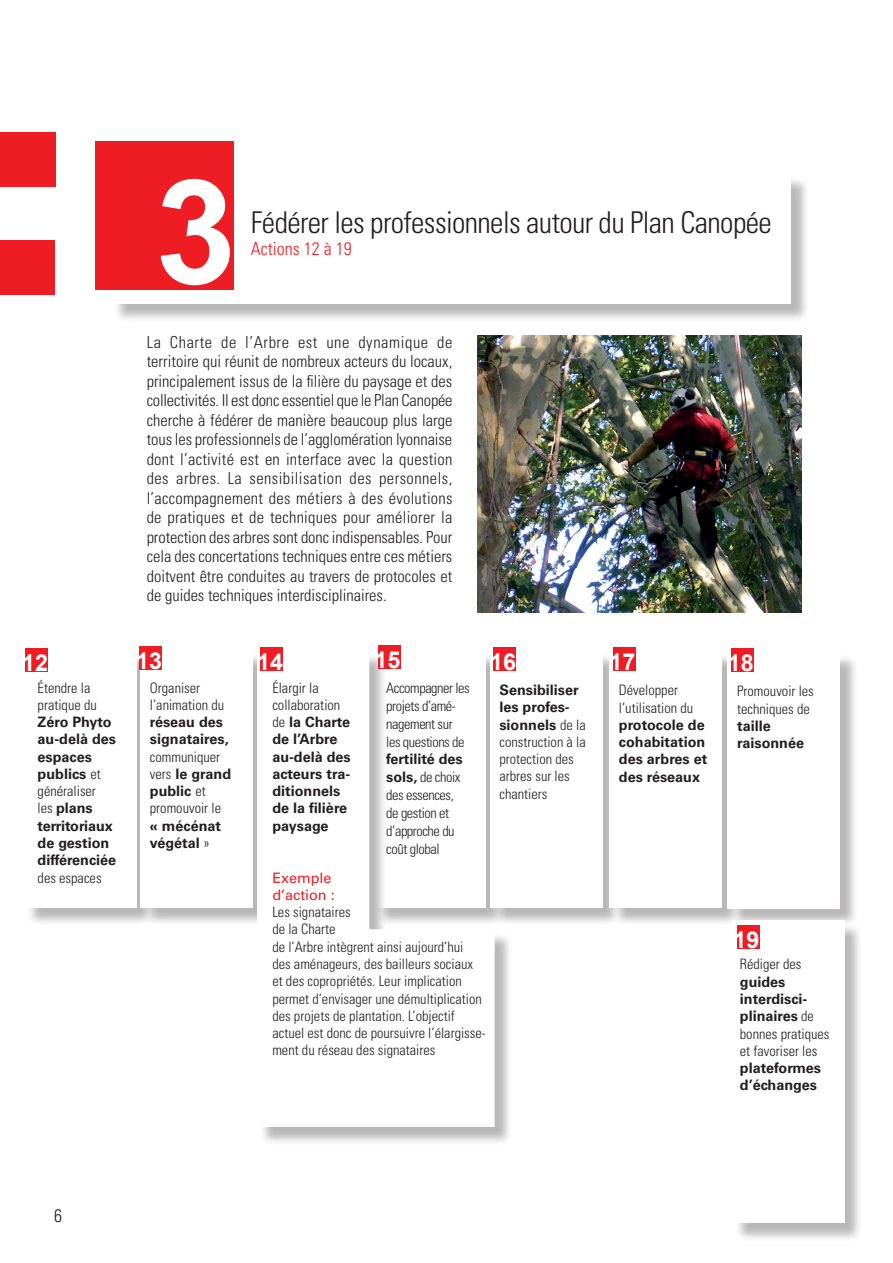
<style>
.page{position:relative;width:893px;height:1263px;background:#fff}
.page>*{position:absolute;margin:0;border:0;box-sizing:border-box;transform-origin:0 0}
.t1{font:700 145.5px "Arial";color:#fff}
.t2{font:300 condensed 30px "Univers LT Std";letter-spacing:-.02em;color:#231f20}
.t3{font:700 23.25px "Arial";color:#fff}
.t4{font:300 condensed 18px "Univers LT Std";color:#ee1d23}
.t5{font:300 condensed 18px "Univers LT Std";color:#231f20}
.t6{font:300 condensed 16.5px/19.5px "Univers LT Std";color:#231f20;text-align:justify}
.t7{font:300 condensed 14.4px/17.2px "Univers LT Std";color:#231f20}
.t8{font:700 14.4px/17.2px "Univers LT Std";color:#231f20}
.t9{font:300 condensed 14.4px/18px "Univers LT Std";letter-spacing:-.03em;color:#231f20}
.t10{font:14.4px/17.2px "Univers LT Std";color:#ee1d23}
.s1{font-weight:300;font-stretch:condensed}
.s2{font-weight:700;font-stretch:normal}
</style>
<div class="page">
<div style="left:0;top:133px;width:55px;height:54px;background:#ee1d23"></div>
<div style="left:0;top:241px;width:54px;height:54px;background:#ee1d23"></div>
<div style="left:113px;top:177px;width:696px;height:146px;background:#231f20;opacity:.32"></div>
<div style="left:111px;top:174px;width:680px;height:130px;background:#fff"></div>
<div style="left:26px;top:653px;width:129px;height:273px;background:#231f20;opacity:.32"></div>
<div style="left:24px;top:651px;width:112px;height:256px;background:#fff"></div>
<div style="left:143px;top:653px;width:128px;height:273px;background:#231f20;opacity:.32"></div>
<div style="left:141px;top:651px;width:112px;height:256px;background:#fff"></div>
<div style="left:492px;top:653px;width:129px;height:273px;background:#231f20;opacity:.32"></div>
<div style="left:490px;top:651px;width:112px;height:256px;background:#fff"></div>
<div style="left:612px;top:653px;width:128px;height:273px;background:#231f20;opacity:.32"></div>
<div style="left:610px;top:651px;width:112px;height:257px;background:#fff"></div>
<div style="left:730px;top:654px;width:128px;height:273px;background:#231f20;opacity:.32"></div>
<div style="left:728px;top:652px;width:112px;height:257px;background:#fff"></div>
<div style="left:734px;top:923px;width:129px;height:319px;background:#231f20;opacity:.32"></div>
<div style="left:732px;top:921px;width:112px;height:302px;background:#fff"></div>
<div style="left:259px;top:653px;width:255px;height:492px;background:#231f20;opacity:.32"></div>
<svg style="left:257px;top:651px;width:238px;height:476px"></svg>
<div style="left:96px;top:141px;width:138px;height:149px;background:#ee1d23"></div>
<div style="left:26px;top:648px;width:22px;height:24px;background:#ee1d23"></div>
<div style="left:140px;top:646px;width:22px;height:24px;background:#ee1d23"></div>
<div style="left:261px;top:647px;width:22px;height:24px;background:#ee1d23"></div>
<div style="left:378px;top:645px;width:22px;height:24px;background:#ee1d23"></div>
<div style="left:494px;top:647px;width:22px;height:24px;background:#ee1d23"></div>
<div style="left:613px;top:647px;width:22px;height:24px;background:#ee1d23"></div>
<div style="left:731px;top:648px;width:22px;height:24px;background:#ee1d23"></div>
<div style="left:737px;top:925px;width:22px;height:24px;background:#ee1d23"></div>
<img style="left:477px;top:335px;width:324px;height:277px">
<h1 class="t1" style="left:155px;top:135px;width:82px">3</h1>
<h2 class="t2" style="left:251px;top:205px;width:522px">Fédérer les professionnels autour du Plan Canopée</h2>
<p class="t4" style="left:251px;top:238px;width:102px">Actions 12 à 19</p>
<p class="t6" style="left:147px;top:332px;width:307px">La Charte de l’Arbre est une dynamique de territoire qui réunit de nombreux acteurs du locaux, principalement issus de la filière du paysage et des collectivités. Il est donc essentiel que le Plan Canopée cherche à fédérer de manière beaucoup plus large tous les professionnels de l’agglomération lyonnaise dont l’activité est en interface avec la question des arbres. La sensibilisation des personnels, l’accompagnement des métiers à des évolutions de pratiques et de techniques pour améliorer la protection des arbres sont donc indispensables. Pour cela des concertations techniques entre ces métiers doitvent être conduites au travers de protocoles et de guides techniques interdisciplinaires.</p>
<h3 class="t3" style="left:22px;top:647px;width:27px">12</h3>
<h3 class="t3" style="left:136px;top:645px;width:27px">13</h3>
<h3 class="t3" style="left:257px;top:646px;width:27px">14</h3>
<h3 class="t3" style="left:374px;top:644px;width:27px">15</h3>
<h3 class="t3" style="left:490px;top:646px;width:27px">16</h3>
<h3 class="t3" style="left:610px;top:646px;width:27px">17</h3>
<h3 class="t3" style="left:728px;top:647px;width:27px">18</h3>
<p class="t7" style="left:38px;top:679px;width:61px">Étendre la pratique du</p>
<p class="t8" style="left:38px;top:713px;width:80px">Zéro Phyto au-delà des espaces publics <span class="s1">et généraliser<br>les</span> plans territoriaux de gestion différenciée</p>
<p class="t7" style="left:38px;top:869px;width:65px">des espaces</p>
<p class="t7" style="left:150px;top:679px;width:76px">Organiser l’animation du</p>
<p class="t8" style="left:150px;top:713px;width:80px">réseau des signataires,</p>
<p class="t7" style="left:150px;top:748px;width:83px">communiquer vers <span class="s2">le grand public</span> et promouvoir le</p>
<p class="t8" style="left:150px;top:817px;width:73px">« mécénat végétal <span class="s1">»</span></p>
<p class="t8" style="left:272px;top:679px;width:80px"><span class="s1">Élargir la collaboration de</span> la Charte de l’Arbre au-delà des acteurs tra&shy;ditionnels de la filière paysage</p>
<p class="t10" style="left:272px;top:869px;width:64px">Exemple d’action :</p>
<p class="t7" style="left:272px;top:903px;width:215px">Les signataires<br>de la Charte<br>de l’Arbre intègrent ainsi aujourd’hui<br>des aménageurs, des bailleurs sociaux et des copropriétés. Leur implication permet d’envisager une démultiplication des projets de plantation. L’objectif actuel est donc de poursuivre l’élargisse&shy;ment du réseau des signataires</p>
<p class="t9" style="left:386px;top:678px;width:85px">Accompagner les projets d’amé&shy;nagement sur les questions de</p>
<p class="t9" style="left:386px;top:750px;width:78px"><span class="s2">fertilité des sols,</span> de choix des essences, de gestion et d’approche du coût global</p>
<p class="t7" style="left:499px;top:681px;width:88px"><span class="s2">Sensibiliser les profes&shy;sionnels</span> de la construction à la protection des arbres sur les chantiers</p>
<p class="t7" style="left:619px;top:682px;width:76px">Développer l’utilisation du</p>
<p class="t8" style="left:619px;top:716px;width:90px">protocole de cohabitation des arbres et des réseaux</p>
<p class="t7" style="left:737px;top:683px;width:78px">Promouvoir les techniques de</p>
<p class="t8" style="left:737px;top:717px;width:68px">taille raisonnée</p>
<h3 class="t3" style="left:733px;top:924px;width:27px">19</h3>
<p class="t7" style="left:740px;top:956px;width:63px">Rédiger des</p>
<p class="t7" style="left:740px;top:973px;width:91px"><span class="s2">guides interdisci&shy;plinaires</span> de bonnes pratiques et favoriser les</p>
<p class="t8" style="left:740px;top:1059px;width:83px">plateformes d’échanges</p>
<p class="t5" style="left:54px;top:1205px;width:9px">6</p>
</div>
